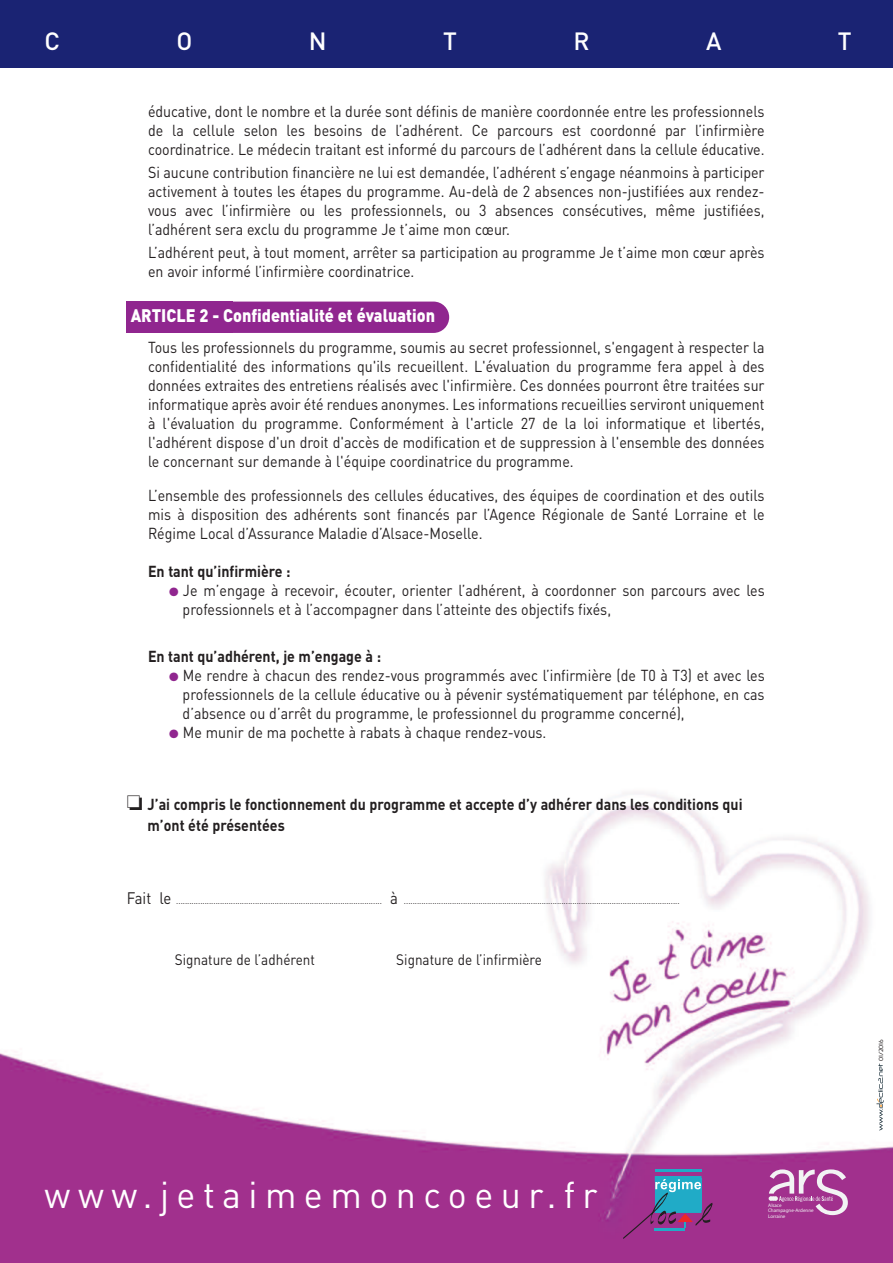
<style>
.page{position:relative;width:893px;height:1263px;background:#fff}
.page>*{position:absolute;margin:0;border:0;box-sizing:border-box;transform-origin:0 0}
.t1{font:36.9px "DIN";letter-spacing:.21em;color:#fff}
.t2{font:500 24.6px "DIN";color:#fff}
.t3{font:900 18px "DIN";color:#fff;scale:.9 1}
.t4{font:15.75px/18.9px "DIN";color:#231f20;text-align:justify;scale:.9 1}
.t5{font:700 15.75px/21px "DIN";color:#231f20;scale:.9 1}
.t6{font:15px "DIN";color:#231f20;scale:.9 1}
.t7{font:9px "DIN";color:#231f20;scale:.9 1}
.t8{font:6px "Sansation";color:#231f20}
.t9{font:5.1px "Trade Gothic LT Std Cn 18";color:#f2f3f4}
.s1{color:#90268f}
.s2{font-size:16.5px}
</style>
<div class="page">
<img style="left:0;top:792px;width:893px;height:471px">
<div style="left:0;top:0;width:893px;height:67px;background:#1a2373"></div>
<svg style="left:876px;top:1063px;width:8px;height:67px"></svg>
<div style="left:200px;top:302px;width:249px;height:31px;background:#90268f;border-radius:16px"></div>
<div style="left:126px;top:302px;width:106px;height:31px;background:#90268f"></div>
<hr style="left:655px;top:1169px;width:46px;height:3px;background:#20abc7">
<svg style="left:623px;top:1176px;width:89px;height:63px;background:#7a599a"></svg>
<svg style="left:769px;top:1169px;width:79px;height:46px"></svg>
<h2 class="t2" style="left:45px;top:27px;width:17px">C</h2>
<h2 class="t2" style="left:177px;top:27px;width:17px">O</h2>
<h2 class="t2" style="left:309px;top:27px;width:19px">N</h2>
<h2 class="t2" style="left:443px;top:27px;width:15px">T</h2>
<h2 class="t2" style="left:573px;top:27px;width:18px">R</h2>
<h2 class="t2" style="left:706px;top:27px;width:17px">A</h2>
<h2 class="t2" style="left:838px;top:27px;width:15px">T</h2>
<p class="t4" style="left:148px;top:102px;width:687px">éducative, dont le nombre et la durée sont définis de manière coordonnée entre les professionnels de la cellule selon les besoins de l’adhérent. Ce parcours est coordonné par l’infirmière coordinatrice. Le médecin traitant est informé du parcours de l’adhérent dans la cellule éducative.</p>
<p class="t4" style="left:148px;top:163px;width:687px">Si aucune contribution financière ne lui est demandée, l’adhérent s’engage néanmoins à participer activement à toutes les étapes du programme. Au-delà de 2 absences non-justifiées aux rendez&shy;vous avec l’infirmière ou les professionnels, ou 3 absences consécutives, même justifiées, l’adhérent sera exclu du programme Je t’aime mon cœur.</p>
<p class="t4" style="left:148px;top:243px;width:687px">L’adhérent peut, à tout moment, arrêter sa participation au programme Je t’aime mon cœur après en avoir informé l’infirmière coordinatrice.</p>
<p class="t3" style="left:131px;top:305px;width:340px">ARTICLE 2 - Confidentialité et évaluation</p>
<p class="t4" style="left:148px;top:339px;width:687px">Tous les professionnels du programme, soumis au secret professionnel, s'engagent à respecter la confidentialité des informations qu'ils recueillent. L'évaluation du programme fera appel à des données extraites des entretiens réalisés avec l'infirmière. Ces données pourront être traitées sur informatique après avoir été rendues anonymes. Les informations recueillies serviront uniquement à l'évaluation du programme. Conformément à l'article 27 de la loi informatique et libertés, l'adhérent dispose d'un droit d'accès de modification et de suppression à l'ensemble des données le concernant sur demande à l'équipe coordinatrice du programme.</p>
<p class="t4" style="left:148px;top:486px;width:687px">L’ensemble des professionnels des cellules éducatives, des équipes de coordination et des outils mis à disposition des adhérents sont financés par l’Agence Régionale de Santé Lorraine et le Régime Local d’Assurance Maladie d’Alsace-Moselle.</p>
<p class="t5" style="left:148px;top:561px;width:160px">En tant qu’infirmière :</p>
<p class="t4" style="left:183px;top:581px;width:648px;text-indent:-13px"><span class="s1">●</span> Je m’engage à recevoir, écouter, orienter l’adhérent, à coordonner son parcours avec les professionnels et à l’accompagner dans l’atteinte des objectifs fixés,</p>
<p class="t5" style="left:148px;top:646px;width:260px">En tant qu’adhérent, je m’engage à :</p>
<p class="t4" style="left:183px;top:666px;width:648px;text-indent:-13px"><span class="s1">●</span> Me rendre à chacun des rendez-vous programmés avec l’infirmière (de T0 à T3) et avec les professionnels de la cellule éducative ou à pévenir systématiquement par téléphone, en cas d’absence ou d’arrêt du programme, le professionnel du programme concerné),</p>
<p class="t4" style="left:169px;top:723px;width:421px"><span class="s1">●</span> Me munir de ma pochette à rabats à chaque rendez-vous.</p>
<p class="t5" style="left:148px;top:794px;width:663px;text-indent:-21px">❏ J’ai compris le fonctionnement du programme et accepte d’y adhérer dans les conditions qui m’ont été présentées</p>
<p class="t7" style="left:127px;top:896px;width:616px"><span class="s2">Fait le</span> .............................................................................................. <span class="s2">à</span> ..............................................................................................................................</p>
<p class="t6" style="left:175px;top:951px;width:157px">Signature de l’adhérent</p>
<p class="t6" style="left:396px;top:951px;width:163px">Signature de l’infirmière</p>
<p class="t8" style="left:877px;top:1061px;width:23px;rotate:-90deg">01/2016</p>
<h1 class="t1" style="left:45px;top:1174px;width:554px">www.jetaimemoncoeur.fr</h1>
<p class="t9" style="left:768px;top:1203px;width:15px">Alsace</p>
<p class="t9" style="left:768px;top:1209px;width:47px">Champagne-Ardenne</p>
<p class="t9" style="left:768px;top:1214px;width:19px">Lorraine</p>
</div>
